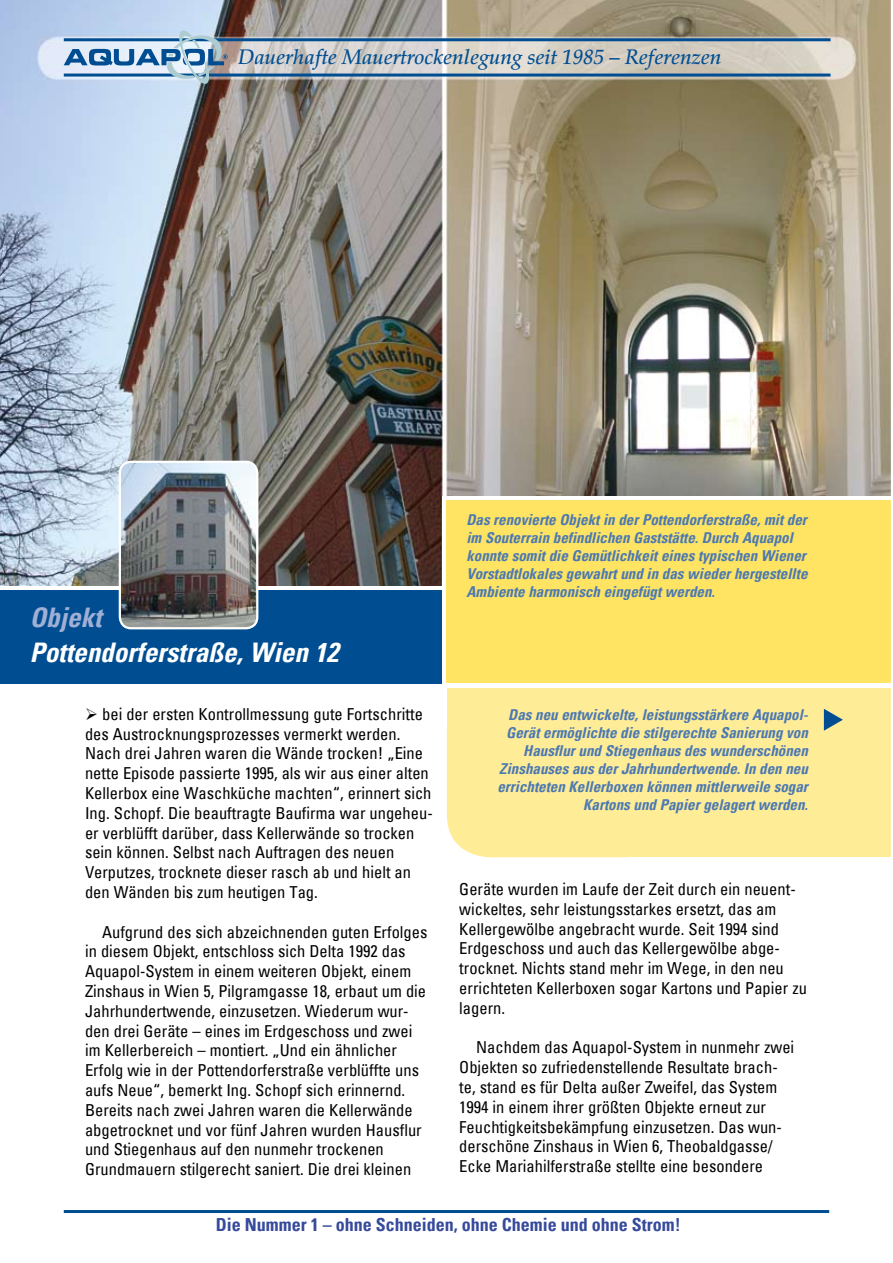
<style>
.page{position:relative;width:893px;height:1263px;background:#fff}
.page>*{position:absolute;margin:0;border:0;box-sizing:border-box;transform-origin:0 0}
.t1{font:italic 700 condensed 27px "Univers";color:#fff}
.t2{font:italic 700 condensed 27px "Univers";color:#a0afd5}
.t3{font:italic 500 21px "Palatino LT Pro";color:#004e91}
.t4{font:700 condensed 18px "Univers";color:#374a9b}
.t5{font:condensed 16.5px/19.8px "Univers";color:#000}
.t6{font:italic 700 condensed 15px/18px "Univers";color:#4c79b1;text-align:right}
</style>
<div class="page">
<hr style="left:64px;top:1210px;width:765px;height:3px;background:#004e91">
<img style="left:0;top:0;width:891px;height:585px">
<div style="left:443px;top:496px;width:450px;height:187px;background:#fff"></div>
<div style="left:0;top:590px;width:441px;height:94px;background:#004e91"></div>
<div style="left:554px;top:688px;width:339px;height:169px;background:#ffec97"></div>
<div style="left:447px;top:688px;width:446px;height:93px;background:#ffec97"></div>
<div style="left:447px;top:688px;width:218px;height:169px;background:#ffec97;border-radius:43px"></div>
<img style="left:120px;top:462px;width:137px;height:166px;border-radius:11px">
<div style="left:119px;top:461px;width:139px;height:168px;border:2px solid #fff;border-radius:11px"></div>
<div style="left:447px;top:500px;width:446px;height:183px;background:#ffe463"></div>
<hr style="left:891px;top:0;width:2px;height:870px;background:#fff">
<svg style="left:824px;top:709px;width:19px;height:22px"></svg>
<hr style="left:64px;top:38px;width:766px;height:3px;background:#004e91">
<hr style="left:64px;top:74px;width:766px;height:3px;background:#004e91">
<svg style="left:64px;top:30px;width:164px;height:60px;background:#9cb7d0"></svg>
<p class="t3" style="left:238px;top:45px;width:485px">Dauerhafte Mauertrockenlegung seit 1985 – Referenzen</p>
<p class="t3" style="left:238px;top:49px;width:485px">Dauerhafte Mauertrockenlegung seit 1985 – Referenzen</p>
<h1 class="t2" style="left:30px;top:600px;width:74px">Objekt</h1>
<h1 class="t1" style="left:30px;top:635px;width:310px">Pottendorferstraße, Wien 12</h1>
<p class="t5" style="left:85px;top:703px;width:349px">➢ bei der ersten Kontrollmessung gute Fortschritte des Austrocknungsprozesses vermerkt werden.<br>Nach drei Jahren waren die Wände trocken! „Eine nette Episode passierte 1995, als wir aus einer alten Kellerbox eine Waschküche machten“, erinnert sich Ing. Schopf. Die beauftragte Baufirma war ungeheu&shy;er verblüfft darüber, dass Kellerwände so trocken sein können. Selbst nach Auftragen des neuen Verputzes, trocknete dieser rasch ab und hielt an den Wänden bis zum heutigen Tag.</p>
<p class="t5" style="left:85px;top:921px;width:344px;text-indent:17px">Aufgrund des sich abzeichnenden guten Erfolges in diesem Objekt, entschloss sich Delta 1992 das Aquapol-System in einem weiteren Objekt, einem Zinshaus in Wien 5, Pilgramgasse 18, erbaut um die Jahrhundertwende, einzusetzen. Wiederum wur&shy;den drei Geräte – eines im Erdgeschoss und zwei im Kellerbereich – montiert. „Und ein ähnlicher Erfolg wie in der Pottendorferstraße verblüffte uns aufs Neue“, bemerkt Ing. Schopf sich erinnernd.<br>Bereits nach zwei Jahren waren die Kellerwände abgetrocknet und vor fünf Jahren wurden Hausflur und Stiegenhaus auf den nunmehr trockenen Grundmauern stilgerecht saniert. Die drei kleinen</p>
<p class="t6" style="left:466px;top:510px;width:343px;text-align:left">Das renovierte Objekt in der Pottendorferstraße, mit der im Souterrain befindlichen Gaststätte. Durch Aquapol konnte somit die Gemütlichkeit eines typischen Wiener Vorstadtlokales gewahrt und in das wieder hergestellte Ambiente harmonisch eingefügt werden.</p>
<p class="t6" style="left:497px;top:705px;width:312px">Das neu entwickelte, leistungsstärkere Aquapol-Gerät ermöglichte die stilgerechte Sanierung von Hausflur und Stiegenhaus des wunderschönen Zinshauses aus der Jahrhundertwende. In den neu errichteten Kellerboxen können mittlerweile sogar Kartons und Papier gelagert werden.</p>
<p class="t5" style="left:459px;top:879px;width:349px">Geräte wurden im Laufe der Zeit durch ein neuent&shy;wickeltes, sehr leistungsstarkes ersetzt, das am Kellergewölbe angebracht wurde. Seit 1994 sind Erdgeschoss und auch das Kellergewölbe abge&shy;trocknet. Nichts stand mehr im Wege, in den neu errichteten Kellerboxen sogar Kartons und Papier zu lagern.</p>
<p class="t5" style="left:459px;top:1037px;width:337px;text-indent:17px">Nachdem das Aquapol-System in nunmehr zwei Objekten so zufriedenstellende Resultate brach&shy;te, stand es für Delta außer Zweifel, das System 1994 in einem ihrer größten Objekte erneut zur Feuchtigkeitsbekämpfung einzusetzen. Das wun&shy;derschöne Zinshaus in Wien 6, Theobaldgasse/ Ecke Mariahilferstraße stellte eine besondere</p>
<p class="t4" style="left:216px;top:1214px;width:466px">Die Nummer 1 – ohne Schneiden, ohne Chemie und ohne Strom!</p>
</div>
